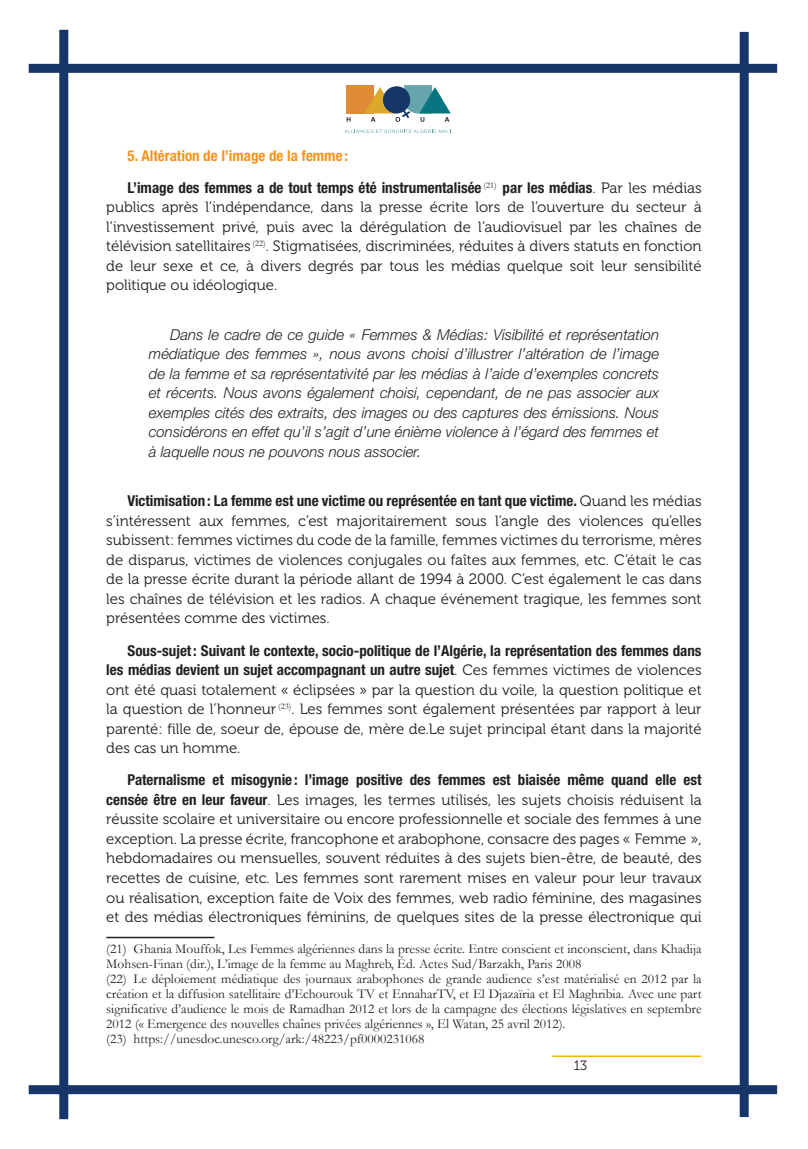
<style>
.page{position:relative;width:808px;height:1149px;background:#fff}
.page>*{position:absolute;margin:0;border:0;box-sizing:border-box;transform-origin:0 0}
.Texte{font:15px/19.5px "Museo 300";color:#231f20;text-align:justify}
.Texte-2{font:italic 300 15px/19.5px "Helvetica Neue";color:#231f20;text-align:justify}
.Texte-3{font:700 condensed 15px "Helvetica Neue";color:#f7931d}
.Note_de_page{font:13.5px/15px "Garamond";color:#231f20}
.t1{font:13.5px "Museo 300";color:#231f20}
.s1{font-family:"Helvetica Neue";font-weight:700;font-stretch:condensed}
</style>
<div class="page">
<div style="left:346px;top:85px;width:28px;height:28px;background:#e08c37"></div>
<svg style="left:347px;top:117px;width:3px;height:5px"></svg>
<svg style="left:364px;top:85px;width:87px;height:37px"></svg>
<svg style="left:344px;top:129px;width:107px;height:4px"></svg>
<div style="left:59px;top:30px;width:9px;height:1088px;background:#163569"></div>
<div style="left:740px;top:32px;width:9px;height:1084px;background:#163569"></div>
<div style="left:29px;top:64px;width:748px;height:9px;background:#163569"></div>
<div style="left:29px;top:1084px;width:748px;height:9px;background:#163569"></div>
<hr style="left:552px;top:1055px;width:149px;height:1px;background:#faaf18">
<hr style="left:106px;top:936px;width:108px;height:1px;background:#231f20">
<p class="Texte-3" style="left:128px;top:146px;width:222px">5. Altération de l’image de la femme :</p>
<p class="Texte" style="left:106px;top:178px;width:597px;text-indent:21px"><span class="s1">L’image des femmes a de tout temps été instrumentalisée</span> <sup>(21)</sup> <span class="s1">par les médias</span>. Par les médias publics après l’indépendance, dans la presse écrite lors de l’ouverture du secteur à l’investissement privé, puis avec la dérégulation de l’audiovisuel par les chaînes de télévision satellitaires <sup>(22)</sup>. Stigmatisées, discriminées, réduites à divers statuts en fonction de leur sexe et ce, à divers degrés par tous les médias quelque soit leur sensibilité politique ou idéologique.</p>
<p class="Texte-2" style="left:149px;top:324px;width:512px;text-indent:21px">Dans le cadre de ce guide « Femmes &amp; Médias: Visibilité et représentation médiatique des femmes », nous avons choisi d’illustrer l’altération de l’image de la femme et sa représentativité par les médias à l’aide d’exemples concrets et récents. Nous avons également choisi, cependant, de ne pas associer aux exemples cités des extraits, des images ou des captures des émissions. Nous considérons en effet qu’il s’agit d’une énième violence à l’égard des femmes et à laquelle nous ne pouvons nous associer.</p>
<p class="Texte" style="left:106px;top:491px;width:597px;text-indent:21px"><span class="s1">Victimisation : La femme est une victime ou représentée en tant que victime.</span> Quand les médias s’intéressent aux femmes, c’est majoritairement sous l’angle des violences qu’elles subissent: femmes victimes du code de la famille, femmes victimes du terrorisme, mères de disparus, victimes de violences conjugales ou faîtes aux femmes, etc. C’était le cas de la presse écrite durant la période allant de 1994 à 2000. C’est également le cas dans les chaînes de télévision et les radios. A chaque événement tragique, les femmes sont présentées comme des victimes.</p>
<p class="Texte" style="left:106px;top:640px;width:597px;text-indent:21px"><span class="s1">Sous-sujet: Suivant le contexte, socio-politique de l’Algérie, la représentation des femmes dans les médias devient un sujet accompagnant un autre sujet</span>. Ces femmes victimes de violences ont été quasi totalement « éclipsées » par la question du voile, la question politique et la question de l’honneur <sup>(23)</sup>. Les femmes sont également présentées par rapport à leur parenté: fille de, soeur de, épouse de, mère de.Le sujet principal étant dans la majorité des cas un homme.</p>
<p class="Texte" style="left:106px;top:770px;width:597px;text-indent:21px"><span class="s1">Paternalisme et misogynie : l’image positive des femmes est biaisée même quand elle est censée être en leur faveur</span>. Les images, les termes utilisés, les sujets choisis réduisent la réussite scolaire et universitaire ou encore professionnelle et sociale des femmes à une exception. La presse écrite, francophone et arabophone, consacre des pages « Femme », hebdomadaires ou mensuelles, souvent réduites à des sujets bien-être, de beauté, des recettes de cuisine, etc. Les femmes sont rarement mises en valeur pour leur travaux ou réalisation, exception faite de Voix des femmes, web radio féminine, des magasines et des médias électroniques féminins, de quelques sites de la presse électronique qui</p>
<p class="Note_de_page" style="left:106px;top:940px;width:597px">(21) Ghania Mouffok, Les Femmes algériennes dans la presse écrite. Entre conscient et inconscient, dans Khadija<br>Mohsen-Finan (dir.), L’image de la femme au Maghreb, Éd. Actes Sud/Barzakh, Paris 2008</p>
<p class="Note_de_page" style="left:106px;top:970px;width:597px;text-align:justify">(22) Le déploiement médiatique des journaux arabophones de grande audience s’est matérialisé en 2012 par la création et la diffusion satellitaire d’Echourouk TV et EnnaharTV, et El Djazaïria et El Maghribia. Avec une part significative d’audience le mois de Ramadhan 2012 et lors de la campagne des élections législatives en septembre 2012 (« Emergence des nouvelles chaînes privées algériennes », El Watan, 25 avril 2012).</p>
<p class="Note_de_page" style="left:106px;top:1030px;width:320px">(23) https://unesdoc.unesco.org/ark:/48223/pf0000231068</p>
<p class="t1" style="left:574px;top:1057px;width:15px">13</p>
</div>
